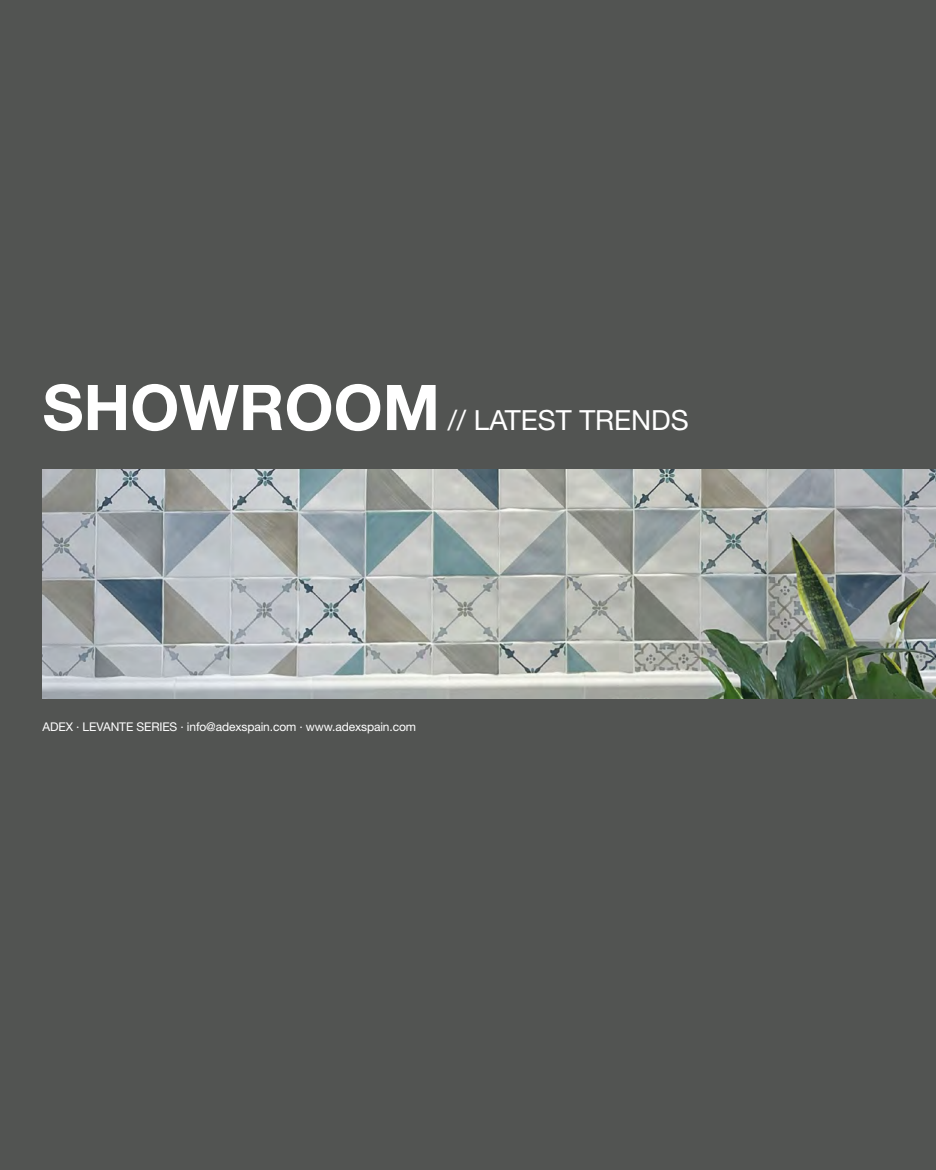
<style>
.page{position:relative;width:936px;height:1170px;background:#fff}
.page>*{position:absolute;margin:0;border:0;box-sizing:border-box;transform-origin:0 0}
.t1{font:700 63px "Helvetica Neue LT Std";color:#fff}
.t2{font:27.75px "Helvetica Neue LT Std";color:#fff}
.t3{font:12px "Helvetica Neue LT Std";letter-spacing:-.01em;color:#fff}
</style>
<div class="page">
<div style="left:0;top:0;width:935px;height:1169px;background:#525452"></div>
<img style="left:43px;top:469px;width:892px;height:229px">
<h1 class="t1" style="left:43px;top:368px;width:399px">SHOWROOM</h1>
<h2 class="t2" style="left:447px;top:403px;width:243px">// LATEST TRENDS</h2>
<p class="t3" style="left:43px;top:719px;width:375px">ADEX · LEVANTE SERIES · info@adexspain.com · www.adexspain.com</p>
</div>
